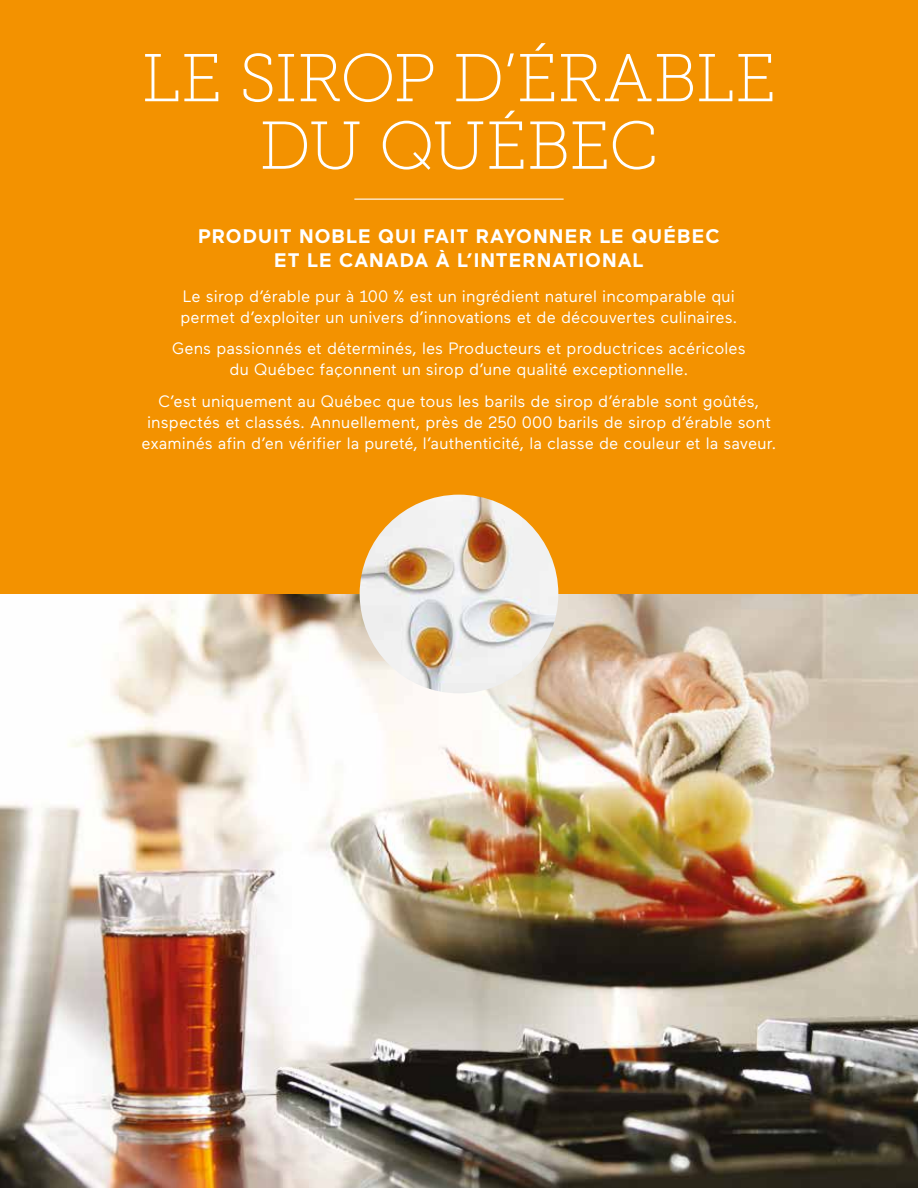
<style>
.page{position:relative;width:918px;height:1188px;background:#f39200}
.page>*{position:absolute;margin:0;border:0;box-sizing:border-box;transform-origin:0 0}
.t1{font:67.5px/67.5px "Museo Slab 100";letter-spacing:-.02em;color:#fff;text-align:center}
.t2{font:700 19.5px/24px "Maax";letter-spacing:.05em;color:#fff;text-align:center}
.t3{font:16.5px/21px "Maax";letter-spacing:.005em;color:#fff;text-align:center}
</style>
<div class="page">
<img style="left:0;top:594px;width:918px;height:594px">
<hr style="left:354px;top:199px;width:210px;height:1px;background:#fff">
<img style="left:360px;top:495px;width:198px;height:198px;border-radius:99px">
<h1 class="t1" style="left:142px;top:45px;width:636px">LE SIROP D’ÉRABLE<br>DU QUÉBEC</h1>
<p class="t2" style="left:198px;top:223px;width:523px">PRODUIT NOBLE QUI FAIT RAYONNER LE QUÉBEC<br>ET LE CANADA À L’INTERNATIONAL</p>
<p class="t3" style="left:180px;top:286px;width:559px;text-align:left">Le sirop d’érable pur à 100 % est un ingrédient naturel incomparable qui permet d’exploiter un univers d’innovations et de découvertes culinaires.</p>
<p class="t3" style="left:172px;top:338px;width:575px">Gens passionnés et déterminés, les Producteurs et productrices acéricoles du Québec façonnent un sirop d’une qualité exceptionnelle.</p>
<p class="t3" style="left:141px;top:391px;width:637px">C’est uniquement au Québec que tous les barils de sirop d’érable sont goûtés, inspectés et classés. Annuellement, près de 250 000 barils de sirop d’érable sont examinés afin d’en vérifier la pureté, l’authenticité, la classe de couleur et la saveur.</p>
</div>
